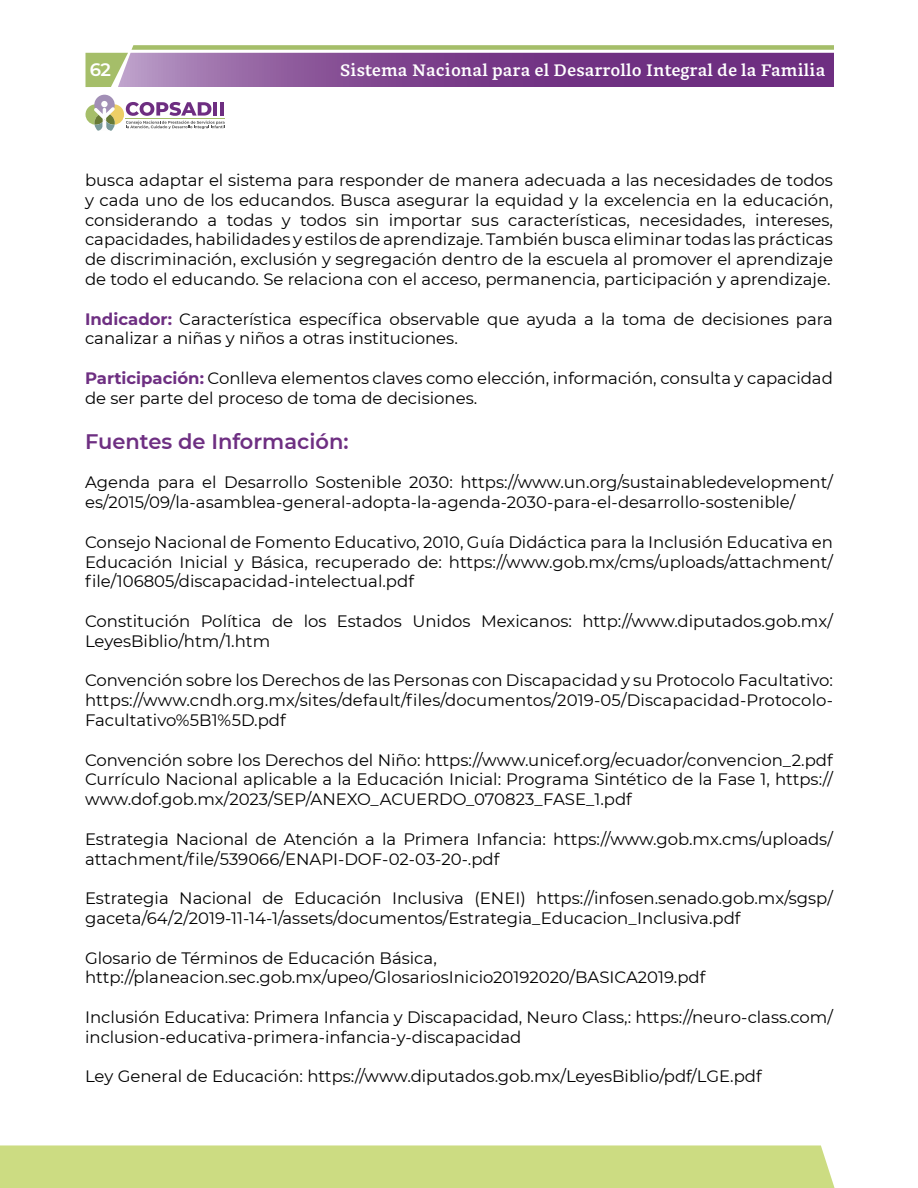
<style>
.page{position:relative;width:918px;height:1188px;background:#fff}
.page>*{position:absolute;margin:0;border:0;box-sizing:border-box;transform-origin:0 0}
.t1{font:600 21px "Montserrat";color:#6e2f82}
.t2{font:600 18px "Montserrat";color:#fff}
.t3{font:16.5px/19.8px "Montserrat";color:#000}
.t4{font:700 16.5px "GMX";color:#fff}
.s1{font-weight:700;color:#6e2f82}
</style>
<div class="page">
<div style="left:0;top:1145px;width:835px;height:43px;background:#ccdc82"></div>
<div style="left:94px;top:95px;width:21px;height:20px;background:#a28fb6;border-radius:50%"></div>
<div style="left:101px;top:101px;width:7px;height:6px;background:#f4f2f6;border-radius:50%"></div>
<svg style="left:86px;top:102px;width:139px;height:29px"></svg>
<hr style="left:125px;top:118px;width:99px;height:1px;background:#a5be69">
<svg style="left:86px;top:45px;width:748px;height:42px;background:#906895"></svg>
<p class="t2" style="left:90px;top:57px;width:23px">62</p>
<p class="t4" style="left:340px;top:60px;width:487px">Sistema Nacional para el Desarrollo Integral de la Familia</p>
<p class="t3" style="left:85px;top:170px;width:749px;text-align:justify">busca adaptar el sistema para responder de manera adecuada a las necesidades de todos y cada uno de los educandos. Busca asegurar la equidad y la excelencia en la educación, considerando a todas y todos sin importar sus características, necesidades, intereses, capacidades, habilidades y estilos de aprendizaje. También busca eliminar todas las prácticas de discriminación, exclusión y segregación dentro de la escuela al promover el aprendizaje de todo el educando. Se relaciona con el acceso, permanencia, participación y aprendizaje.</p>
<p class="t3" style="left:85px;top:308px;width:749px"><span class="s1">Indicador:</span> Característica específica observable que ayuda a la toma de decisiones para canalizar a niñas y niños a otras instituciones.</p>
<p class="t3" style="left:85px;top:368px;width:749px"><span class="s1">Participación:</span> Conlleva elementos claves como elección, información, consulta y capacidad de ser parte del proceso de toma de decisiones.</p>
<p class="t1" style="left:85px;top:427px;width:265px">Fuentes de Información:</p>
<p class="t3" style="left:85px;top:472px;width:749px">Agenda para el Desarrollo Sostenible 2030: https://www.un.org/sustainabledevelopment/ es/2015/09/la-asamblea-general-adopta-la-agenda-2030-para-el-desarrollo-sostenible/</p>
<p class="t3" style="left:85px;top:532px;width:749px;text-align:justify">Consejo Nacional de Fomento Educativo, 2010, Guía Didáctica para la Inclusión Educativa en Educación Inicial y Básica, recuperado de: https://www.gob.mx/cms/uploads/attachment/ file/106805/discapacidad-intelectual.pdf</p>
<p class="t3" style="left:85px;top:611px;width:749px">Constitución Política de los Estados Unidos Mexicanos: http://www.diputados.gob.mx/<br>LeyesBiblio/htm/1.htm</p>
<p class="t3" style="left:85px;top:670px;width:750px;text-align:justify">Convención sobre los Derechos de las Personas con Discapacidad y su Protocolo Facultativo: https://www.cndh.org.mx/sites/default/files/documentos/2019-05/Discapacidad-Protocolo-Facultativo%5B1%5D.pdf</p>
<p class="t3" style="left:85px;top:749px;width:749px;text-align:justify">Convención sobre los Derechos del Niño: https://www.unicef.org/ecuador/convencion_2.pdf Currículo Nacional aplicable a la Educación Inicial: Programa Sintético de la Fase 1, https:// www.dof.gob.mx/2023/SEP/ANEXO_ACUERDO_070823_FASE_1.pdf</p>
<p class="t3" style="left:85px;top:829px;width:749px">Estrategia Nacional de Atención a la Primera Infancia: https://www.gob.mx.cms/uploads/ attachment/file/539066/ENAPI-DOF-02-03-20-.pdf</p>
<p class="t3" style="left:85px;top:888px;width:749px">Estrategia Nacional de Educación Inclusiva (ENEI) https://infosen.senado.gob.mx/sgsp/ gaceta/64/2/2019-11-14-1/assets/documentos/Estrategia_Educacion_Inclusiva.pdf</p>
<p class="t3" style="left:85px;top:947px;width:622px">Glosario de Términos de Educación Básica, http://planeacion.sec.gob.mx/upeo/GlosariosInicio20192020/BASICA2019.pdf</p>
<p class="t3" style="left:85px;top:1007px;width:749px">Inclusión Educativa: Primera Infancia y Discapacidad, Neuro Class,: https://neuro-class.com/ inclusion-educativa-primera-infancia-y-discapacidad</p>
<p class="t3" style="left:85px;top:1066px;width:678px">Ley General de Educación: https://www.diputados.gob.mx/LeyesBiblio/pdf/LGE.pdf</p>
</div>
